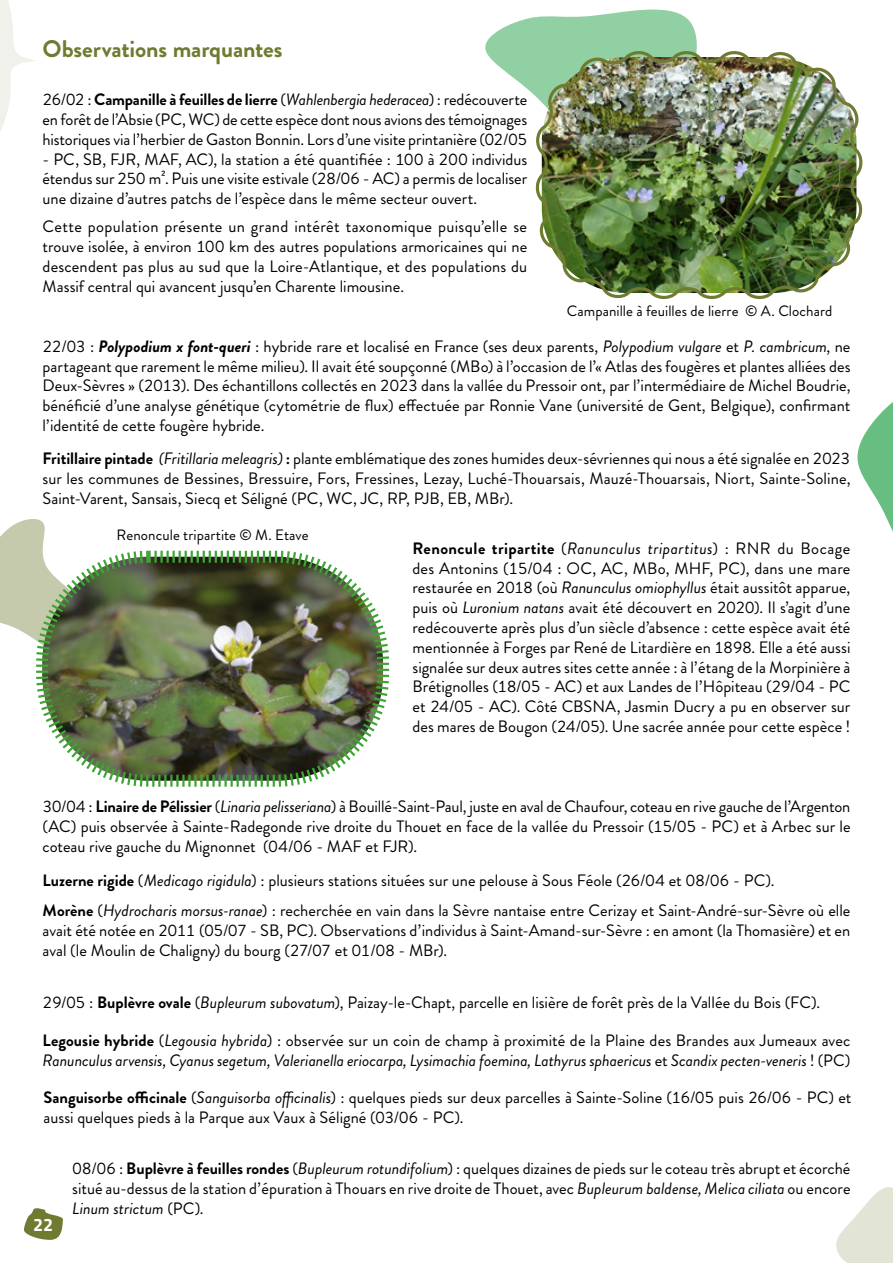
<style>
.page{position:relative;width:893px;height:1263px;background:#fff}
.page>*{position:absolute;margin:0;border:0;box-sizing:border-box;transform-origin:0 0}
.t1{font:700 24px "Brandon Grotesque";letter-spacing:-.005em;color:#707a31}
.t2{font:700 18px "Titillium";color:#fff}
.t3{font:16.5px/19.8px "Brandon Grotesque";color:#000;text-align:justify}
.t4{font:italic 16.5px/19.8px "Brandon Grotesque";letter-spacing:-.005em;color:#000}
.t5{font:15px "Brandon Grotesque";letter-spacing:.005em;color:#000}
.s1{font-weight:700}
.s2{font-style:italic}
.s3{font-weight:700;font-style:italic}
.s4{font-weight:700;font-style:normal}
.s5{font-style:normal}
</style>
<div class="page">
<svg style="left:24px;top:1208px;width:39px;height:32px"></svg>
<svg style="left:0;top:0;width:36px;height:131px"></svg>
<svg style="left:0;top:519px;width:45px;height:120px;background:#cdd0b7"></svg>
<svg style="left:485px;top:9px;width:212px;height:83px"></svg>
<svg style="left:857px;top:402px;width:36px;height:130px"></svg>
<img style="left:34px;top:548px;width:356px;height:239px">
<img style="left:531px;top:47px;width:332px;height:252px">
<svg style="left:836px;top:1187px;width:57px;height:76px"></svg>
<h1 class="t1" style="left:43px;top:32px;width:242px">Observations marquantes</h1>
<p class="t3" style="left:43px;top:90px;width:486px">26/02 : <span class="s1">Campanille à feuilles de lierre</span> (<span class="s2">Wahlenbergia hederacea</span>) : redécouverte en forêt de l’Absie (PC, WC) de cette espèce dont nous avions des témoignages historiques via l’herbier de Gaston Bonnin. Lors d’une visite printanière (02/05</p>
<p class="t3" style="left:43px;top:149px;width:486px">- PC, SB, FJR, MAF, AC), la station a été quantifiée : 100 à 200 individus étendus sur 250 m². Puis une visite estivale (28/06 - AC) a permis de localiser une dizaine d’autres patchs de l’espèce dans le même secteur ouvert.</p>
<p class="t3" style="left:43px;top:217px;width:486px">Cette population présente un grand intérêt taxonomique puisqu’elle se trouve isolée, à environ 100 km des autres populations armoricaines qui ne descendent pas plus au sud que la Loire-Atlantique, et des populations du Massif central qui avancent jusqu’en Charente limousine.</p>
<p class="t5" style="left:567px;top:301px;width:267px">Campanille à feuilles de lierre © A. Clochard</p>
<p class="t3" style="left:43px;top:336px;width:809px">22/03 : <span class="s3">Polypodium x font-queri</span> : hybride rare et localisé en France (ses deux parents, <span class="s2">Polypodium vulgare</span> et <span class="s2">P. cambricum</span>, ne partageant que rarement le même milieu). Il avait été soupçonné (MBo) à l’occasion de l’« Atlas des fougères et plantes alliées des Deux-Sèvres » (2013). Des échantillons collectés en 2023 dans la vallée du Pressoir ont, par l’intermédiaire de Michel Boudrie, bénéficié d’une analyse génétique (cytométrie de flux) effectuée par Ronnie Vane (université de Gent, Belgique), confirmant l’identité de cette fougère hybride.</p>
<p class="t3" style="left:43px;top:449px;width:809px"><span class="s1">Fritillaire pintade</span> <span class="s2">(Fritillaria meleagris)</span> <span class="s1">:</span> plante emblématique des zones humides deux-sévriennes qui nous a été signalée en 2023 sur les communes de Bessines, Bressuire, Fors, Fressines, Lezay, Luché-Thouarsais, Mauzé-Thouarsais, Niort, Sainte-Soline, Saint-Varent, Sansais, Siecq et Séligné (PC, WC, JC, RP, PJB, EB, MBr).</p>
<p class="t3" style="left:412px;top:538px;width:440px"><span class="s1">Renoncule tripartite</span> (<span class="s2">Ranunculus tripartitus</span>) : RNR du Bocage des Antonins (15/04 : OC, AC, MBo, MHF, PC), dans une mare restaurée en 2018 (où <span class="s2">Ranunculus omiophyllus</span> était aussitôt apparue, puis où <span class="s2">Luronium natans</span> avait été découvert en 2020). Il s’agit d’une redécouverte après plus d’un siècle d’absence : cette espèce avait été mentionnée à Forges par René de Litardière en 1898. Elle a été aussi signalée sur deux autres sites cette année : à l’étang de la Morpinière à Brétignolles (18/05 - AC) et aux Landes de l’Hôpiteau (29/04 - PC et 24/05 - AC). Côté CBSNA, Jasmin Ducry a pu en observer sur des mares de Bougon (24/05). Une sacrée année pour cette espèce !</p>
<p class="t5" style="left:117px;top:524px;width:193px">Renoncule tripartite © M. Etave</p>
<p class="t3" style="left:43px;top:797px;width:809px">30/04 : <span class="s1">Linaire de Pélissier</span> (<span class="s2">Linaria pelisseriana</span>) à Bouillé-Saint-Paul, juste en aval de Chaufour, coteau en rive gauche de l’Argenton (AC) puis observée à Sainte-Radegonde rive droite du Thouet en face de la vallée du Pressoir (15/05 - PC) et à Arbec sur le coteau rive gauche du Mignonnet (04/06 - MAF et FJR).</p>
<p class="t3" style="left:43px;top:866px;width:809px;line-height:30.2px"><span class="s1">Luzerne rigide</span> (<span class="s2">Medicago rigidula</span>) : plusieurs stations situées sur une pelouse à Sous Féole (26/04 et 08/06 - PC).<br><span class="s1">Morène</span> (<span class="s2">Hydrocharis morsus-ranae</span>) : recherchée en vain dans la Sèvre nantaise entre Cerizay et Saint-André-sur-Sèvre où elle</p>
<p class="t3" style="left:43px;top:921px;width:809px">avait été notée en 2011 (05/07 - SB, PC). Observations d’individus à Saint-Amand-sur-Sèvre : en amont (la Thomasière) et en aval (le Moulin de Chaligny) du bourg (27/07 et 01/08 - MBr).</p>
<p class="t3" style="left:43px;top:992px;width:779px">29/05 : <span class="s1">Buplèvre ovale</span> (<span class="s2">Bupleurum subovatum</span>), Paizay-le-Chapt, parcelle en lisière de forêt près de la Vallée du Bois (FC).</p>
<p class="t4" style="left:43px;top:1031px;width:809px"><span class="s4">Legousie hybride</span> <span class="s5">(</span>Legousia hybrida<span class="s5">) : observée sur un coin de champ à proximité de la Plaine des Brandes aux Jumeaux avec<br></span>Ranunculus arvensis, Cyanus segetum, Valerianella eriocarpa, Lysimachia foemina, Lathyrus sphaericus <span class="s5">et</span> Scandix pecten-veneris <span class="s5">! (PC)</span></p>
<p class="t3" style="left:43px;top:1088px;width:809px"><span class="s1">Sanguisorbe officinale</span> (<span class="s2">Sanguisorba officinalis</span>) : quelques pieds sur deux parcelles à Sainte-Soline (16/05 puis 26/06 - PC) et aussi quelques pieds à la Parque aux Vaux à Séligné (03/06 - PC).</p>
<p class="t3" style="left:72px;top:1158px;width:780px">08/06 : <span class="s1">Buplèvre à feuilles rondes</span> (<span class="s2">Bupleurum rotundifolium</span>) : quelques dizaines de pieds sur le coteau très abrupt et écorché situé au-dessus de la station d’épuration à Thouars en rive droite de Thouet, avec <span class="s2">Bupleurum baldense, Melica ciliata</span> ou encore <span class="s2">Linum strictum</span> (PC).</p>
<p class="t2" style="left:33px;top:1211px;width:22px">22</p>
</div>
